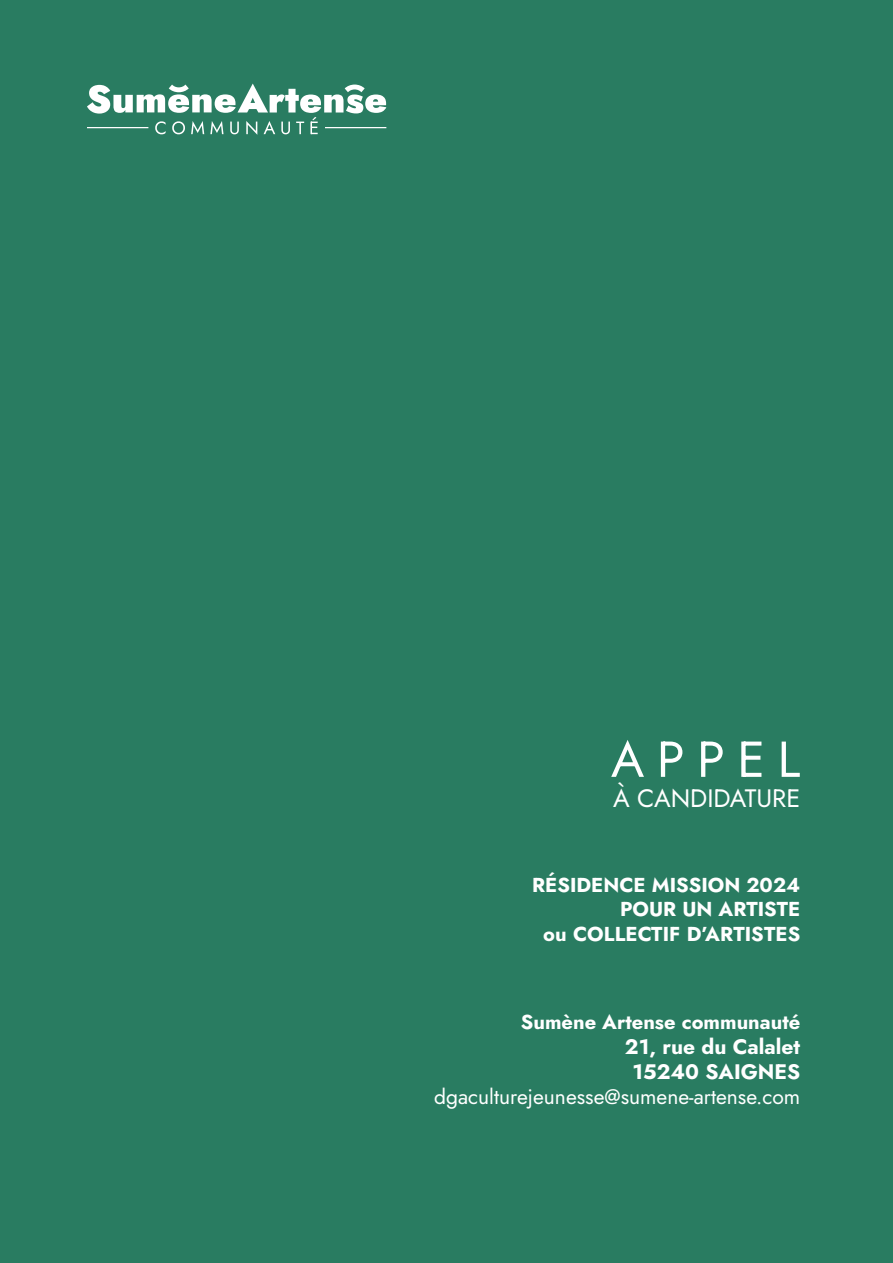
<style>
.page{position:relative;width:893px;height:1263px;background:#297c61}
.page>*{position:absolute;margin:0;border:0;box-sizing:border-box;transform-origin:0 0}
.t1{font:50.4px "Jost";letter-spacing:.25em;color:#fff}
.t2{font:25.2px "Jost";color:#fff}
.t3{font:21px "Jost";color:#fff}
.t4{font:20.1px "Jost";color:#fff}
</style>
<div class="page">
<svg style="left:87px;top:84px;width:299px;height:51px"></svg>
<hr style="left:87px;top:127px;width:61px;height:1px;background:#fff">
<hr style="left:325px;top:127px;width:61px;height:1px;background:#fff">
<p class="t1" style="left:611px;top:725px;width:191px">APPEL</p>
<p class="t2" style="left:613px;top:781px;width:189px">À CANDIDATURE</p>
<p class="t4" style="left:532px;top:871px;width:270px">RÉSIDENCE MISSION 2024</p>
<p class="t4" style="left:620px;top:896px;width:182px">POUR UN ARTISTE</p>
<p class="t4" style="left:543px;top:920px;width:259px">ou COLLECTIF D’ARTISTES</p>
<p class="t4" style="left:521px;top:1008px;width:281px">Sumène Artense communauté</p>
<p class="t3" style="left:625px;top:1032px;width:177px">21, rue du Calalet</p>
<p class="t3" style="left:633px;top:1057px;width:169px">15240 SAIGNES</p>
<p class="t3" style="left:434px;top:1082px;width:368px">dgaculturejeunesse@sumene-artense.com</p>
</div>
